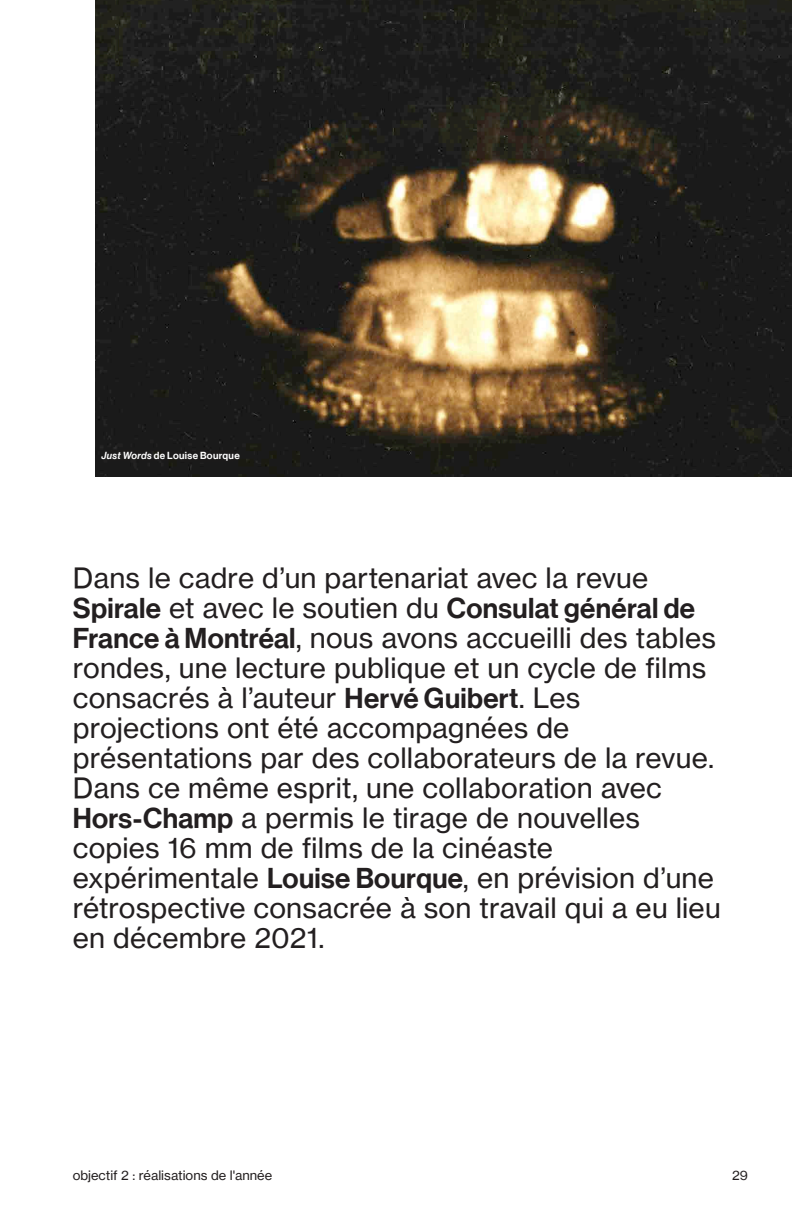
<style>
.page{position:relative;width:792px;height:1224px;background:#fff}
.page>*{position:absolute;margin:0;border:0;box-sizing:border-box;transform-origin:0 0}
.Tableau_1_0__p_17{font:28px/30px "Neue Haas CQ Pro 55 Roman";letter-spacing:.005em;color:#231f20}
.Bas_de_page{font:13px "Neue Haas CQ Pro 55 Roman";color:#231f20}
.Tableau_1_0__p_17-2{font:500 10px "Neue Haas CQ Pro 65";letter-spacing:.035em;color:#fff}
.s1{font-family:"Neue Haas CQ Pro 66";font-style:italic}
.s2{font-family:"Neue Haas CQ Pro 65";font-weight:500}
</style>
<div class="page">
<img style="left:95px;top:0;width:697px;height:477px">
<div style="left:92px;top:441px;width:158px;height:29px;background:#1a1a1a"></div>
<p class="Tableau_1_0__p_17-2" style="left:101px;top:450px;width:140px"><span class="s1">Just Words</span> de Louise Bourque</p>
<p class="Tableau_1_0__p_17" style="left:73px;top:563px;width:650px">Dans le cadre d’un partenariat avec la revue <span class="s2">Spirale</span> et avec le soutien du <span class="s2">Consulat général de France à Montréal</span>, nous avons accueilli des tables rondes, une lecture publique et un cycle de films consacrés à l’auteur <span class="s2">Hervé Guibert</span>. Les projections ont été accompagnées de présentations par des collaborateurs de la revue.<br>Dans ce même esprit, une collaboration avec <span class="s2">Hors-Champ</span> a permis le tirage de nouvelles copies 16 mm de films de la cinéaste expérimentale <span class="s2">Louise Bourque</span>, en prévision d’une rétrospective consacrée à son travail qui a eu lieu en décembre 2021.</p>
<p class="Bas_de_page" style="left:73px;top:1167px;width:201px">objectif 2 : réalisations de l'année</p>
<p class="Bas_de_page" style="left:732px;top:1167px;width:17px">29</p>
</div>
